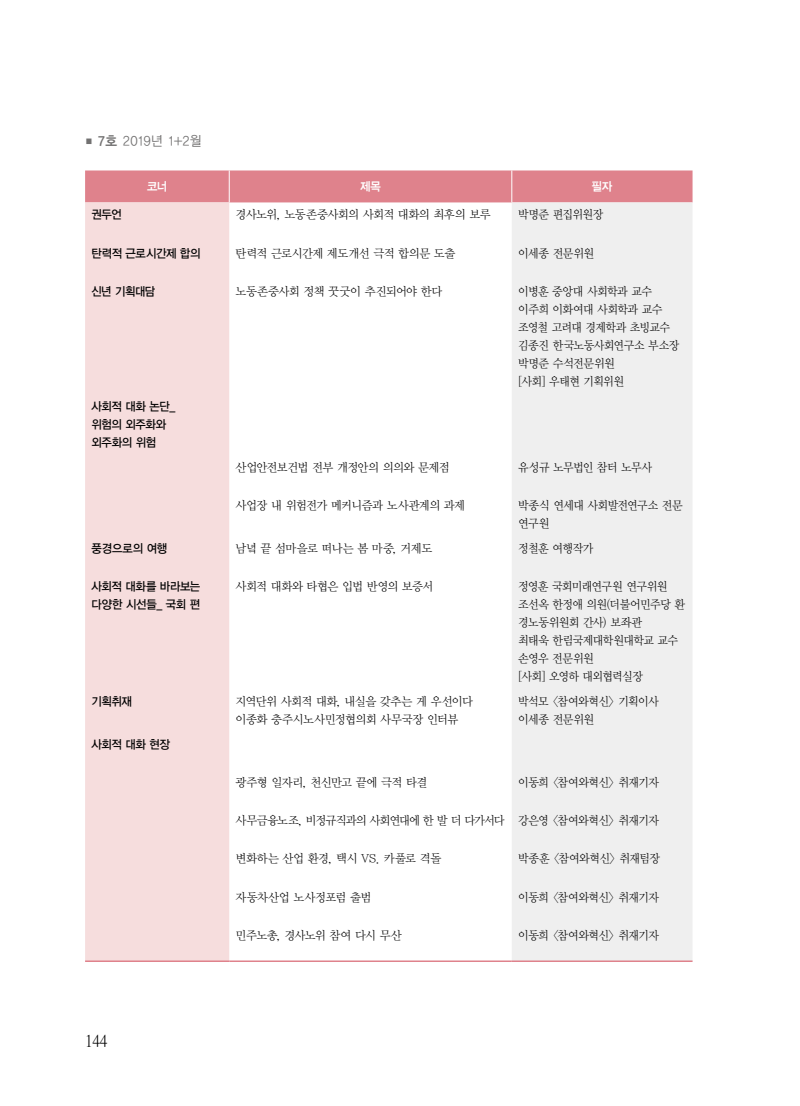
<style>
.page{position:relative;width:800px;height:1106px;background:#fff}
.page>*{position:absolute;margin:0;border:0;box-sizing:border-box;transform-origin:0 0}
.t1{font:16.5px "YDVY Mj O520";color:#000}
.t2{font:13.5px "YDVYGO32";letter-spacing:.055em;color:#727171;scale:.94 1}
.t3{font:12px/18px "YDVY Mj O32";letter-spacing:-.045em;color:#000;scale:.94 1}
.t4{font:12px/18px "YDVY Mj O32";letter-spacing:-.045em;color:#000}
.t5{font:12px/18px "YDVYGO33";letter-spacing:-.03em;color:#000;scale:.94 1}
.t6{font:12px "YDVY Mj O32";letter-spacing:-.07em;color:#000}
.t7{font:12px "YDVY Mj O32";letter-spacing:-.02em;color:#000}
.t8{font:12px "YDVYGO34";color:#fff;scale:.94 1}
.s1{font-size:9px}
.s2{font-family:"YDVYGO34"}
</style>
<div class="page">
<div style="left:85px;top:170px;width:607px;height:32px;background:#df828c"></div>
<div style="left:85px;top:202px;width:144px;height:758px;background:#f6dddd"></div>
<div style="left:511px;top:202px;width:181px;height:758px;background:#efefef"></div>
<hr style="left:229px;top:170px;width:1px;height:32px;background:#fff">
<hr style="left:511px;top:170px;width:1px;height:32px;background:#fff">
<hr style="left:85px;top:960px;width:144px;height:2px;background:#df828c">
<hr style="left:229px;top:960px;width:282px;height:2px;background:#df828c">
<hr style="left:511px;top:960px;width:181px;height:2px;background:#df828c">
<p class="t2" style="left:85px;top:134px;width:125px"><span class="s1">◼</span> <span class="s2">7호</span> 2019년 1+2월</p>
<p class="t8" style="left:147px;top:179px;width:23px">코너</p>
<p class="t8" style="left:360px;top:179px;width:23px">제목</p>
<p class="t8" style="left:592px;top:179px;width:23px">필자</p>
<p class="t5" style="left:91px;top:206px;width:34px">권두언</p>
<p class="t4" style="left:235px;top:206px;width:256px">경사노위, 노동존중사회의 사회적 대화의 최후의 보루</p>
<p class="t3" style="left:518px;top:206px;width:92px">박명준 편집위원장</p>
<p class="t5" style="left:91px;top:244px;width:117px">탄력적 근로시간제 합의</p>
<p class="t4" style="left:235px;top:244px;width:221px">탄력적 근로시간제 제도개선 극적 합의문 도출</p>
<p class="t3" style="left:518px;top:244px;width:82px">이세종 전문위원</p>
<p class="t5" style="left:91px;top:282px;width:69px">신년 기획대담</p>
<p class="t4" style="left:235px;top:282px;width:208px">노동존중사회 정책 꿋굿이 추진되어야 한다</p>
<p class="t3" style="left:518px;top:282px;width:173px">이병훈 중앙대 사회학과 교수 이주희 이화여대 사회학과 교수 조영철 고려대 경제학과 초빙교수 김종진 한국노동사회연구소 부소장 박명준 수석전문위원<br>[사회] 우태현 기획위원</p>
<p class="t5" style="left:91px;top:397px;width:91px">사회적 대화 논단_ 위험의 외주화와 외주화의 위험</p>
<p class="t4" style="left:235px;top:458px;width:216px">산업안전보건법 전부 개정안의 의의와 문제점</p>
<p class="t3" style="left:518px;top:458px;width:144px">유성규 노무법인 참터 노무사</p>
<p class="t4" style="left:235px;top:496px;width:231px">사업장 내 위험전가 메커니즘과 노사관계의 과제</p>
<p class="t3" style="left:518px;top:496px;width:176px">박종식 연세대 사회발전연구소 전문 연구원</p>
<p class="t5" style="left:91px;top:539px;width:82px">풍경으로의 여행</p>
<p class="t4" style="left:235px;top:539px;width:198px">남녘 끝 섬마을로 떠나는 봄 마중, 거제도</p>
<p class="t3" style="left:518px;top:539px;width:81px">정철훈 여행작가</p>
<p class="t5" style="left:91px;top:577px;width:117px">사회적 대화를 바라보는 다양한 시선들_ 국회 편</p>
<p class="t4" style="left:235px;top:577px;width:199px">사회적 대화와 타협은 입법 반영의 보증서</p>
<p class="t3" style="left:518px;top:577px;width:179px">정영훈 국회미래연구원 연구위원 조선옥 한정애 의원(더불어민주당 환 경노동위원회 간사) 보좌관<br>최태욱 한림국제대학원대학교 교수 손영우 전문위원<br>[사회] 오영하 대외협력실장</p>
<p class="t5" style="left:91px;top:692px;width:45px">기획취재</p>
<p class="t4" style="left:235px;top:692px;width:239px">지역단위 사회적 대화, 내실을 갖추는 게 우선이다 이종화 충주시노사민정협의회 사무국장 인터뷰</p>
<p class="t3" style="left:518px;top:692px;width:151px">박석모 &lt;참여와혁신&gt; 기획이사 이세종 전문위원</p>
<p class="t5" style="left:91px;top:735px;width:85px">사회적 대화 현장</p>
<p class="t4" style="left:235px;top:773px;width:193px">광주형 일자리, 천신만고 끝에 극적 타결</p>
<p class="t3" style="left:518px;top:773px;width:151px">이동희 &lt;참여와혁신&gt; 취재기자</p>
<p class="t6" style="left:235px;top:813px;width:425px">사무금융노조, 비정규직과의 사회연대에 한 발 더 다가서다 강은영 &lt;참여와혁신&gt; 취재기자</p>
<p class="t4" style="left:235px;top:849px;width:207px">변화하는 산업 환경, 택시 VS. 카풀로 격돌</p>
<p class="t3" style="left:518px;top:849px;width:152px">박종훈 &lt;참여와혁신&gt; 취재팀장</p>
<p class="t7" style="left:235px;top:890px;width:137px">자동차산업 노사정포럼 출범</p>
<p class="t3" style="left:518px;top:888px;width:151px">이동희 &lt;참여와혁신&gt; 취재기자</p>
<p class="t4" style="left:235px;top:926px;width:168px">민주노총, 경사노위 참여 다시 무산</p>
<p class="t3" style="left:518px;top:926px;width:151px">이동희 &lt;참여와혁신&gt; 취재기자</p>
<h1 class="t1" style="left:85px;top:1031px;width:24px">144</h1>
</div>
